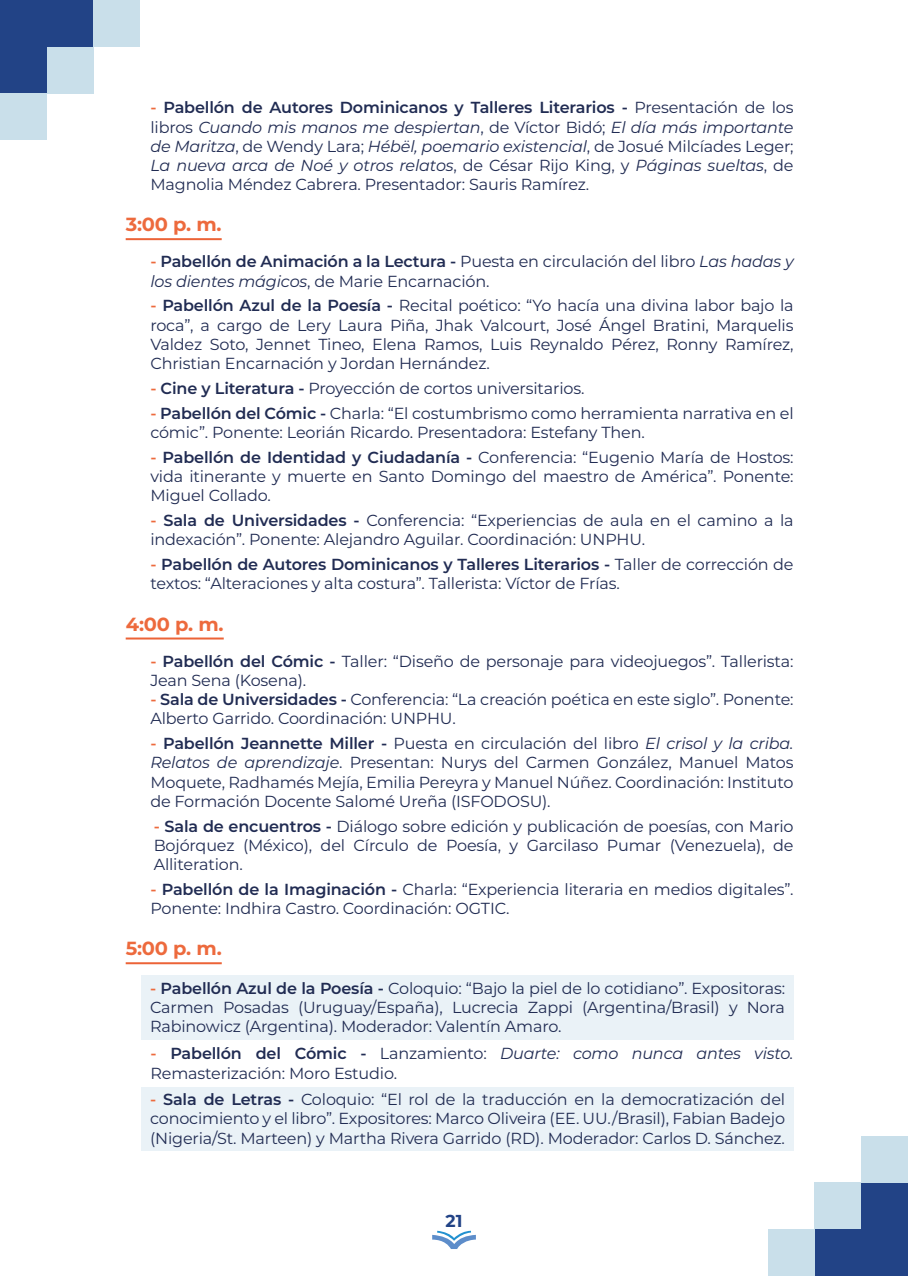
<style>
.page{position:relative;width:908px;height:1276px;background:#fff}
.page>*{position:absolute;margin:0;border:0;box-sizing:border-box;transform-origin:0 0}
.t1{font:700 19px "Montserrat";color:#ed6a3d}
.t2{font:700 17.2px "Montserrat";color:#224386}
.t3{font:16px/19.2px "Montserrat";letter-spacing:-.01em;color:#212c53}
.s1{font-weight:600;color:#ed6a3d}
.s2{font-weight:600}
.s3{font-style:italic}
</style>
<div class="page">
<div style="left:47px;top:0;width:46px;height:47px;background:#224386"></div>
<div style="left:814px;top:1229px;width:46px;height:47px;background:#224386"></div>
<div style="left:93px;top:0;width:47px;height:47px;background:#c9dfea"></div>
<div style="left:767px;top:1229px;width:47px;height:47px;background:#c9dfea"></div>
<div style="left:0;top:47px;width:47px;height:46px;background:#224386"></div>
<div style="left:860px;top:1182px;width:47px;height:47px;background:#224386"></div>
<div style="left:47px;top:47px;width:46px;height:46px;background:#c9dfea"></div>
<div style="left:814px;top:1182px;width:46px;height:47px;background:#c9dfea"></div>
<div style="left:0;top:93px;width:47px;height:47px;background:#c9dfea"></div>
<div style="left:860px;top:1136px;width:47px;height:46px;background:#c9dfea"></div>
<div style="left:0;top:0;width:47px;height:47px;background:#224386"></div>
<div style="left:860px;top:1229px;width:47px;height:47px;background:#224386"></div>
<svg style="left:432px;top:1230px;width:43px;height:19px"></svg>
<hr style="left:126px;top:238px;width:95px;height:2px;background:#ec6337">
<hr style="left:126px;top:637px;width:98px;height:2px;background:#ec6337">
<hr style="left:126px;top:962px;width:96px;height:2px;background:#ec6337">
<div style="left:141px;top:976px;width:652px;height:64px;background:#eaf2f7"></div>
<div style="left:141px;top:1087px;width:652px;height:64px;background:#eaf2f7"></div>
<p class="t3" style="left:150px;top:97px;width:644px;text-align:justify"><span class="s1">-</span> <span class="s2">Pabellón de Autores Dominicanos y Talleres Literarios -</span> Presentación de los libros <span class="s3">Cuando mis manos me despiertan</span>, de Víctor Bidó; <span class="s3">El día más importante de Maritza</span>, de Wendy Lara; <span class="s3">Hébël, poemario existencial</span>, de Josué Milcíades Leger; <span class="s3">La nueva arca de Noé y otros relatos</span>, de César Rijo King, y <span class="s3">Páginas sueltas</span>, de Magnolia Méndez Cabrera. Presentador: Sauris Ramírez.</p>
<p class="t1" style="left:126px;top:211px;width:97px">3:00 p. m.</p>
<p class="t3" style="left:150px;top:251px;width:644px"><span class="s1">-</span> <span class="s2">Pabellón de Animación a la Lectura -</span> Puesta en circulación del libro <span class="s3">Las hadas y los dientes mágicos</span>, de Marie Encarnación.</p>
<p class="t3" style="left:150px;top:296px;width:644px;text-align:justify"><span class="s1">-</span> <span class="s2">Pabellón Azul de la Poesía -</span> Recital poético: “Yo hacía una divina labor bajo la roca”, a cargo de Lery Laura Piña, Jhak Valcourt, José Ángel Bratini, Marquelis Valdez Soto, Jennet Tineo, Elena Ramos, Luis Reynaldo Pérez, Ronny Ramírez, Christian Encarnación y Jordan Hernández.</p>
<p class="t3" style="left:150px;top:378px;width:435px"><span class="s1">-</span> <span class="s2">Cine y Literatura -</span> Proyección de cortos universitarios.</p>
<p class="t3" style="left:150px;top:403px;width:644px"><span class="s1">-</span> <span class="s2">Pabellón del Cómic -</span> Charla: “El costumbrismo como herramienta narrativa en el cómic”. Ponente: Leorián Ricardo. Presentadora: Estefany Then.</p>
<p class="t3" style="left:150px;top:447px;width:644px;text-align:justify"><span class="s1">-</span> <span class="s2">Pabellón de Identidad y Ciudadanía -</span> Conferencia: “Eugenio María de Hostos: vida itinerante y muerte en Santo Domingo del maestro de América”. Ponente:<br>Miguel Collado.</p>
<p class="t3" style="left:150px;top:510px;width:644px"><span class="s1">-</span> <span class="s2">Sala de Universidades -</span> Conferencia: “Experiencias de aula en el camino a la indexación”. Ponente: Alejandro Aguilar. Coordinación: UNPHU.</p>
<p class="t3" style="left:150px;top:554px;width:644px"><span class="s1">-</span> <span class="s2">Pabellón de Autores Dominicanos y Talleres Literarios -</span> Taller de corrección de textos: “Alteraciones y alta costura”. Tallerista: Víctor de Frías.</p>
<p class="t1" style="left:126px;top:610px;width:99px">4:00 p. m.</p>
<p class="t3" style="left:150px;top:651px;width:644px"><span class="s1">-</span> <span class="s2">Pabellón del Cómic -</span> Taller: “Diseño de personaje para videojuegos”. Tallerista:<br>Jean Sena (Kosena).</p>
<p class="t3" style="left:150px;top:689px;width:644px"><span class="s1">-</span> <span class="s2">Sala de Universidades -</span> Conferencia: “La creación poética en este siglo”. Ponente:<br>Alberto Garrido. Coordinación: UNPHU.</p>
<p class="t3" style="left:150px;top:733px;width:644px;text-align:justify"><span class="s1">-</span> <span class="s2">Pabellón Jeannette Miller -</span> Puesta en circulación del libro <span class="s3">El crisol y la criba.<br>Relatos de aprendizaje</span>. Presentan: Nurys del Carmen González, Manuel Matos Moquete, Radhamés Mejía, Emilia Pereyra y Manuel Núñez. Coordinación: Instituto de Formación Docente Salomé Ureña (ISFODOSU).</p>
<p class="t3" style="left:154px;top:816px;width:641px;text-align:justify"><span class="s1">-</span> <span class="s2">Sala de encuentros -</span> Diálogo sobre edición y publicación de poesías, con Mario Bojórquez (México), del Círculo de Poesía, y Garcilaso Pumar (Venezuela), de Alliteration.</p>
<p class="t3" style="left:150px;top:879px;width:644px"><span class="s1">-</span> <span class="s2">Pabellón de la Imaginación -</span> Charla: “Experiencia literaria en medios digitales”.<br>Ponente: Indhira Castro. Coordinación: OGTIC.</p>
<p class="t1" style="left:126px;top:935px;width:97px">5:00 p. m.</p>
<p class="t3" style="left:150px;top:977px;width:636px;text-align:justify"><span class="s1">-</span> <span class="s2">Pabellón Azul de la Poesía -</span> Coloquio: “Bajo la piel de lo cotidiano”. Expositoras:<br>Carmen Posadas (Uruguay/España), Lucrecia Zappi (Argentina/Brasil) y Nora Rabinowicz (Argentina). Moderador: Valentín Amaro.</p>
<p class="t3" style="left:150px;top:1043px;width:644px"><span class="s1">-</span> <span class="s2">Pabellón del Cómic -</span> Lanzamiento: <span class="s3">Duarte: como nunca antes visto.<br></span>Remasterización: Moro Estudio.</p>
<p class="t3" style="left:150px;top:1089px;width:636px;text-align:justify"><span class="s1">-</span> <span class="s2">Sala de Letras -</span> Coloquio: “El rol de la traducción en la democratización del conocimiento y el libro”. Expositores: Marco Oliveira (EE. UU./Brasil), Fabian Badejo (Nigeria/St. Marteen) y Martha Rivera Garrido (RD). Moderador: Carlos D. Sánchez.</p>
<p class="t2" style="left:445px;top:1208px;width:18px">21</p>
</div>
